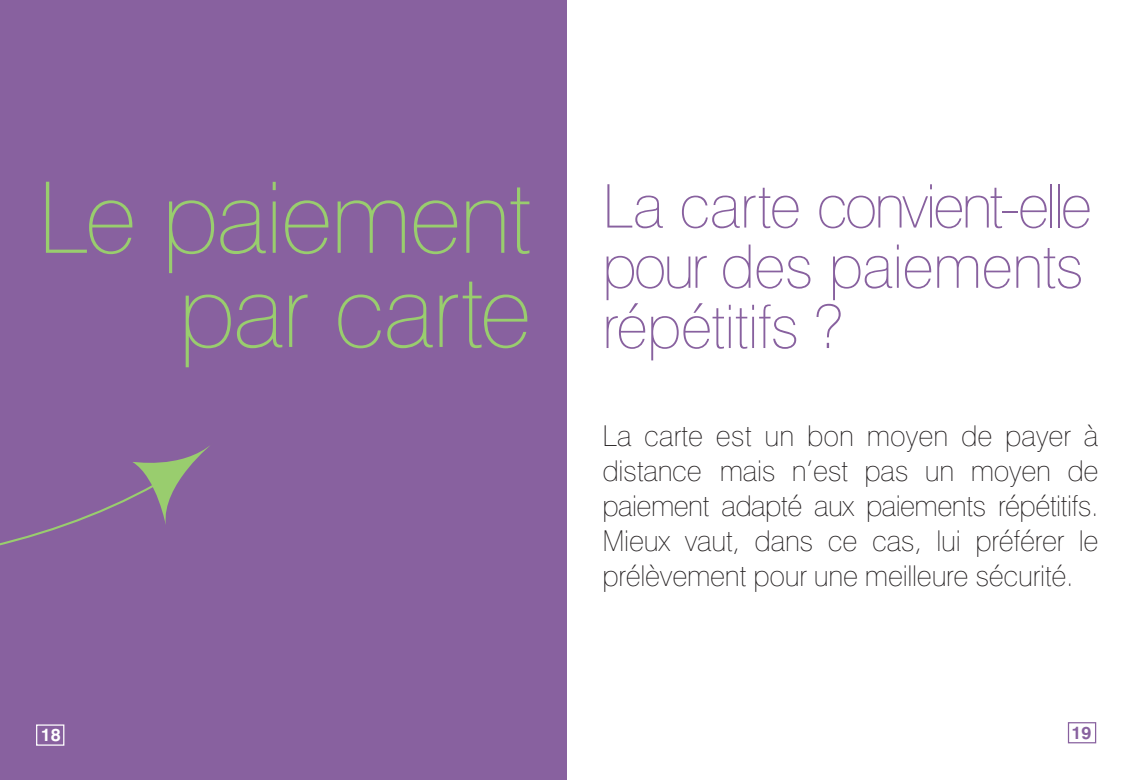
<style>
.page{position:relative;width:1134px;height:780px;background:#fff}
.page>*{position:absolute;margin:0;border:0;box-sizing:border-box;transform-origin:0 0}
.t1{font:100 98.75px "Swiss 721 BT";letter-spacing:-.02em;color:#99cd6e}
.t2{font:100 60.25px/60.2px "Swiss 721 BT";letter-spacing:-.025em;color:#88619f}
.t3{font:100 28.75px/35px "Swiss 721 BT";letter-spacing:-.01em;color:#231f20;text-align:justify}
.t4{font:700 17.5px "Swiss 721 BT";color:#88619f}
.t5{font:700 17.5px "Swiss 721 BT";color:#fff}
</style>
<div class="page">
<div style="left:1068px;top:722px;width:28px;height:21px;border:1px solid #88619f"></div>
<div style="left:0;top:0;width:567px;height:780px;background:#88619f"></div>
<svg style="left:159px;top:445px;width:51px;height:79px"></svg>
<svg style="left:0;top:462px;width:159px;height:277px"></svg>
<div style="left:36px;top:724px;width:28px;height:21px;border:1px solid #fff"></div>
<p class="t1" style="left:38px;top:158px;width:495px">Le paiement</p>
<p class="t1" style="left:179px;top:252px;width:354px">par carte</p>
<p class="t5" style="left:41px;top:724px;width:21px">18</p>
<p class="t2" style="left:602px;top:175px;width:491px">La carte convient-elle pour des paiements</p>
<p class="t2" style="left:602px;top:296px;width:242px">répétitifs ?</p>
<p class="t3" style="left:602px;top:418px;width:498px">La carte est un bon moyen de payer à distance mais n’est pas un moyen de paiement adapté aux paiements répétitifs.<br>Mieux vaut, dans ce cas, lui préférer le prélèvement pour une meilleure sécurité.</p>
<p class="t4" style="left:1071px;top:722px;width:21px">19</p>
</div>
